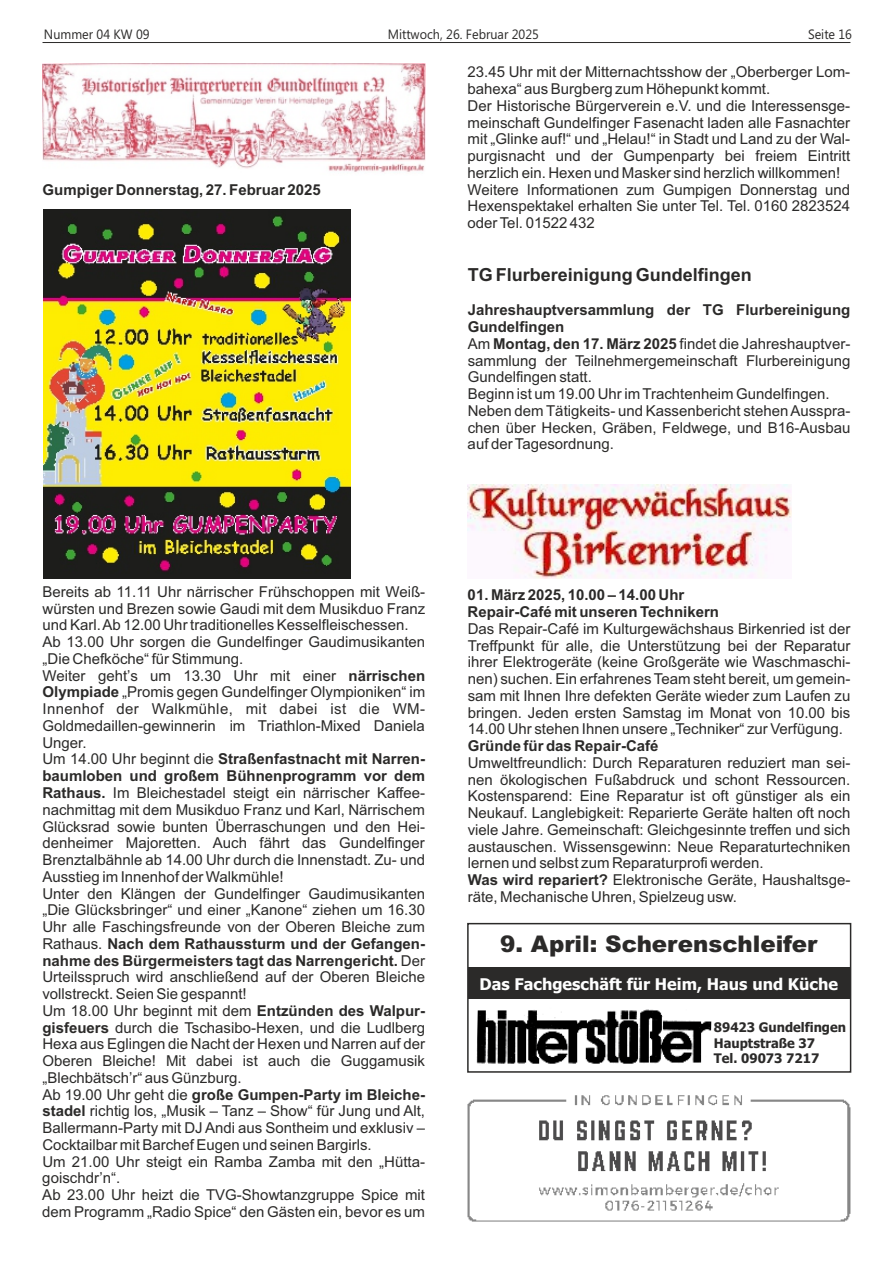
<style>
.page{position:relative;width:893px;height:1263px;background:#fff}
.page>*{position:absolute;margin:0;border:0;box-sizing:border-box;transform-origin:0 0}
.t1{font:900 22.95px "Arial";color:#2b2a29}
.t2{font:700 18px "Arial";color:#2b2a29}
.t3{font:700 16.2px "Tahoma";color:#fefefe}
.t4{font:15px/16.8px "Arial";color:#2b2a29}
.t5{font:700 15px/16.8px "Arial";color:#2b2a29}
.t6{font:13.5px "Segoe UI";color:#2b2a29;scale:.93 1}
.t7{font:700 13.2px/15.5px "Tahoma";color:#2b2a29}
.s1{font-weight:700}
</style>
<div class="page">
<img style="left:468px;top:485px;width:323px;height:93px">
<img style="left:43px;top:64px;width:382px;height:108px">
<hr style="left:43px;top:42px;width:807px;height:1px;background:#2b2a29">
<img style="left:43px;top:209px;width:308px;height:369px">
<div style="left:467px;top:923px;width:384px;height:150px;border:2px solid #2b2a29"></div>
<img style="left:476px;top:1009px;width:236px;height:55px">
<div style="left:468px;top:967px;width:383px;height:31px;background:#2b2a29"></div>
<img style="left:467px;top:1095px;width:384px;height:127px">
<p class="t6" style="left:44px;top:29px;width:115px">Nummer 04 KW 09</p>
<p class="t6" style="left:388px;top:29px;width:164px">Mittwoch, 26. Februar 2025</p>
<p class="t6" style="left:808px;top:29px;width:49px">Seite 16</p>
<p class="t5" style="left:43px;top:182px;width:280px">Gumpiger Donnerstag, 27. Februar 2025</p>
<p class="t4" style="left:468px;top:65px;width:384px">23.45 Uhr mit der Mitternachtsshow der „Oberberger Lom&shy;bahexa“ aus Burgberg zum Höhepunkt kommt.<br>Der Historische Bürgerverein e.V. und die Interessensge&shy;meinschaft Gundelfinger Fasenacht laden alle Fasnachter mit „Glinke auf!“ und „Helau!“ in Stadt und Land zu der Wal&shy;purgisnacht und der Gumpenparty bei freiem Eintritt herzlich ein. Hexen und Masker sind herzlich willkommen!<br>Weitere Informationen zum Gumpigen Donnerstag und Hexenspektakel erhalten Sie unter Tel. Tel. 0160 2823524 oder Tel. 01522 432</p>
<p class="t2" style="left:468px;top:268px;width:285px">TG Flurbereinigung Gundelfingen</p>
<p class="t4" style="left:468px;top:303px;width:384px"><span class="s1">Jahreshauptversammlung der TG Flurbereinigung Gundelfingen<br></span>Am <span class="s1">Montag, den 17. März 2025</span> findet die Jahreshauptver&shy;sammlung der Teilnehmergemeinschaft Flurbereinigung Gundelfingen statt.<br>Beginn ist um 19.00 Uhr im Trachtenheim Gundelfingen.<br>Neben dem Tätigkeits- und Kassenbericht stehen Ausspra&shy;chen über Hecken, Gräben, Feldwege, und B16-Ausbau auf der Tagesordnung.</p>
<p class="t4" style="left:42px;top:585px;width:384px">Bereits ab 11.11 Uhr närrischer Frühschoppen mit Weiß&shy;würsten und Brezen sowie Gaudi mit dem Musikduo Franz und Karl. Ab 12.00 Uhr traditionelles Kesselfleischessen.<br>Ab 13.00 Uhr sorgen die Gundelfinger Gaudimusikanten „Die Chefköche“ für Stimmung.<br>Weiter geht’s um 13.30 Uhr mit einer <span class="s1">närrischen Olympiade</span> „Promis gegen Gundelfinger Olympioniken“ im Innenhof der Walkmühle, mit dabei ist die WM-Goldmedaillen-gewinnerin im Triathlon-Mixed Daniela Unger.<br>Um 14.00 Uhr beginnt die <span class="s1">Straßenfastnacht mit Narren&shy;baumloben und großem Bühnenprogramm vor dem Rathaus.</span> Im Bleichestadel steigt ein närrischer Kaffee&shy;nachmittag mit dem Musikduo Franz und Karl, Närrischem Glücksrad sowie bunten Überraschungen und den Hei&shy;denheimer Majoretten. Auch fährt das Gundelfinger Brenztalbähnle ab 14.00 Uhr durch die Innenstadt. Zu- und Ausstieg im Innenhof der Walkmühle!<br>Unter den Klängen der Gundelfinger Gaudimusikanten „Die Glücksbringer“ und einer „Kanone“ ziehen um 16.30<br>Uhr alle Faschingsfreunde von der Oberen Bleiche zum Rathaus. <span class="s1">Nach dem Rathaussturm und der Gefangen&shy;nahme des Bürgermeisters tagt das Narrengericht.</span> Der Urteilsspruch wird anschließend auf der Oberen Bleiche vollstreckt. Seien Sie gespannt!<br>Um 18.00 Uhr beginnt mit dem <span class="s1">Entzünden des Walpur&shy;gisfeuers</span> durch die Tschasibo-Hexen, und die Ludlberg Hexa aus Eglingen die Nacht der Hexen und Narren auf der Oberen Bleiche! Mit dabei ist auch die Guggamusik „Blechbätsch’r“ aus Günzburg.<br>Ab 19.00 Uhr geht die <span class="s1">große Gumpen-Party im Bleiche&shy;stadel</span> richtig los, „Musik – Tanz – Show“ für Jung und Alt, Ballermann-Party mit DJ Andi aus Sontheim und exklusiv – Cocktailbar mit Barchef Eugen und seinen Bargirls.<br>Um 21.00 Uhr steigt ein Ramba Zamba mit den „Hütta&shy;goischdr’n“.<br>Ab 23.00 Uhr heizt die TVG-Showtanzgruppe Spice mit dem Programm „Radio Spice“ den Gästen ein, bevor es um</p>
<p class="t5" style="left:468px;top:588px;width:253px">01. März 2025, 10.00 – 14.00 Uhr<br>Repair-Café mit unseren Technikern</p>
<p class="t4" style="left:468px;top:621px;width:384px;text-align:justify">Das Repair-Café im Kulturgewächshaus Birkenried ist der Treffpunkt für alle, die Unterstützung bei der Reparatur ihrer Elektrogeräte (keine Großgeräte wie Waschmaschi&shy;nen) suchen. Ein erfahrenes Team steht bereit, um gemein&shy;sam mit Ihnen Ihre defekten Geräte wieder zum Laufen zu bringen. Jeden ersten Samstag im Monat von 10.00 bis 14.00 Uhr stehen Ihnen unsere „Techniker“ zur Verfügung.</p>
<p class="t5" style="left:468px;top:739px;width:192px">Gründe für das Repair-Café</p>
<p class="t4" style="left:468px;top:755px;width:384px">Umweltfreundlich: Durch Reparaturen reduziert man sei&shy;nen ökologischen Fußabdruck und schont Ressourcen.<br>Kostensparend: Eine Reparatur ist oft günstiger als ein Neukauf. Langlebigkeit: Reparierte Geräte halten oft noch viele Jahre. Gemeinschaft: Gleichgesinnte treffen und sich austauschen. Wissensgewinn: Neue Reparaturtechniken lernen und selbst zum Reparaturprofi werden.<br><span class="s1">Was wird repariert?</span> Elektronische Geräte, Haushaltsge&shy;räte, Mechanische Uhren, Spielzeug usw.</p>
<h1 class="t1" style="left:500px;top:936px;width:319px">9. April: Scherenschleifer</h1>
<p class="t3" style="left:480px;top:977px;width:360px">Das Fachgeschäft für Heim, Haus und Küche</p>
<p class="t7" style="left:714px;top:1021px;width:134px">89423 Gundelfingen<br>Hauptstraße 37<br>Tel. 09073 7217</p>
</div>
